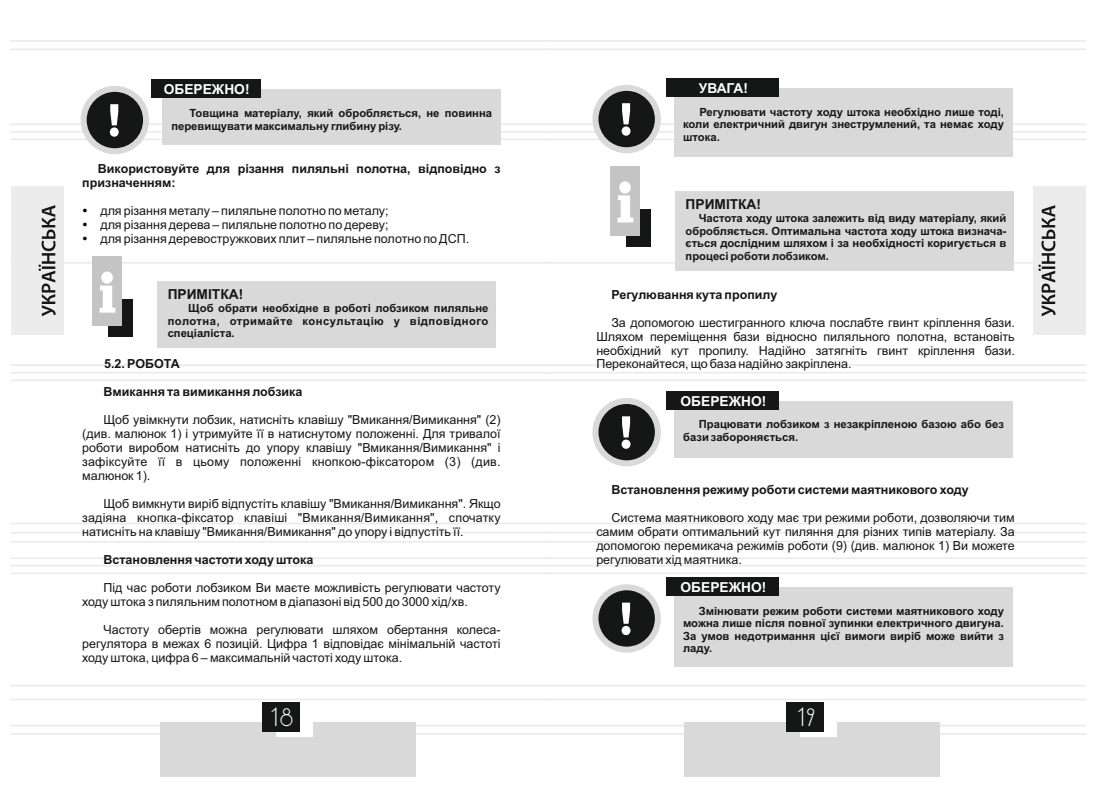
<style>
.page{position:relative;width:1097px;height:788px;background:#fff}
.page>*{position:absolute;margin:0;border:0;box-sizing:border-box;transform-origin:0 0}
.t1{font:21.88px "DS Standart Cyr";color:#fff}
.t2{font:700 13.75px "Arial";color:#fff}
.t3{font:700 13.75px "Arial";color:#151616}
.t4{font:12.5px/14px "Arial";color:#151616;text-align:justify}
.t5{font:700 12.5px/14px "Arial";color:#151616}
.t6{font:700 11.25px/12.6px "Arial";color:#151616;text-align:justify}
</style>
<div class="page">
<hr style="left:548px;top:138px;width:537px;height:2px;background:#ececec">
<hr style="left:548px;top:364px;width:537px;height:2px;background:#ececec">
<hr style="left:548px;top:379px;width:537px;height:2px;background:#ececec">
<hr style="left:548px;top:523px;width:537px;height:1px;background:#ececec">
<hr style="left:548px;top:541px;width:537px;height:2px;background:#ececec">
<hr style="left:548px;top:557px;width:537px;height:2px;background:#ececec">
<hr style="left:548px;top:572px;width:537px;height:2px;background:#ececec">
<hr style="left:548px;top:725px;width:537px;height:1px;background:#ececec">
<hr style="left:548px;top:733px;width:537px;height:2px;background:#ececec">
<hr style="left:548px;top:40px;width:537px;height:2px;background:#ececec">
<hr style="left:548px;top:48px;width:537px;height:2px;background:#ececec">
<hr style="left:548px;top:685px;width:537px;height:1px;background:#ececec">
<hr style="left:548px;top:698px;width:537px;height:2px;background:#ececec">
<hr style="left:548px;top:262px;width:537px;height:2px;background:#ececec">
<hr style="left:11px;top:138px;width:537px;height:2px;background:#ececec">
<hr style="left:11px;top:364px;width:537px;height:2px;background:#ececec">
<hr style="left:11px;top:372px;width:1075px;height:2px;background:#ededed">
<hr style="left:11px;top:379px;width:537px;height:2px;background:#ececec">
<hr style="left:11px;top:523px;width:537px;height:1px;background:#ececec">
<hr style="left:11px;top:532px;width:1075px;height:2px;background:#eee">
<hr style="left:11px;top:541px;width:537px;height:2px;background:#ececec">
<hr style="left:11px;top:557px;width:537px;height:2px;background:#ececec">
<hr style="left:11px;top:565px;width:1075px;height:2px;background:#eee">
<hr style="left:11px;top:572px;width:537px;height:2px;background:#ececec">
<hr style="left:11px;top:725px;width:537px;height:1px;background:#ececec">
<hr style="left:11px;top:733px;width:537px;height:2px;background:#ececec">
<hr style="left:11px;top:40px;width:537px;height:2px;background:#ececec">
<hr style="left:11px;top:48px;width:537px;height:2px;background:#ececec">
<hr style="left:11px;top:685px;width:537px;height:1px;background:#ececec">
<hr style="left:11px;top:698px;width:537px;height:2px;background:#ececec">
<hr style="left:11px;top:262px;width:537px;height:2px;background:#ececec">
<div style="left:160px;top:722px;width:255px;height:55px;background:#d9d9da"></div>
<div style="left:276px;top:704px;width:37px;height:33px;background:#fff"></div>
<div style="left:262px;top:702px;width:38px;height:30px;background:#151616"></div>
<div style="left:11px;top:186px;width:52px;height:149px;background:#ececec"></div>
<svg style="left:39px;top:205px;width:17px;height:111px"></svg>
<div style="left:683px;top:722px;width:256px;height:55px;background:#d9d9da"></div>
<div style="left:800px;top:704px;width:36px;height:33px;background:#fff"></div>
<div style="left:786px;top:702px;width:37px;height:30px;background:#151616"></div>
<div style="left:1033px;top:186px;width:52px;height:149px;background:#ececec"></div>
<svg style="left:1038px;top:205px;width:17px;height:111px"></svg>
<div style="left:81px;top:86px;width:68px;height:68px;border:12px solid #d9d9da;border-radius:50%"></div>
<div style="left:87px;top:92px;width:56px;height:56px;background:#151616;border-radius:50%"></div>
<div style="left:162px;top:89px;width:339px;height:55px;background:#d9d9da"></div>
<div style="left:151px;top:79px;width:110px;height:19px;background:#151616"></div>
<div style="left:108px;top:299px;width:24px;height:38px;background:#151616"></div>
<div style="left:92px;top:256px;width:30px;height:69px;background:#c4c4c5"></div>
<svg style="left:100px;top:271px;width:15px;height:42px"></svg>
<div style="left:157px;top:281px;width:338px;height:66px;background:#d9d9da"></div>
<div style="left:592px;top:85px;width:68px;height:68px;border:12px solid #d9d9da;border-radius:50%"></div>
<div style="left:598px;top:91px;width:56px;height:56px;background:#151616;border-radius:50%"></div>
<svg style="left:11px;top:103px;width:1075px;height:34px"></svg>
<div style="left:673px;top:88px;width:339px;height:68px;background:#d9d9da"></div>
<div style="left:666px;top:79px;width:112px;height:18px;background:#151616"></div>
<div style="left:626px;top:209px;width:24px;height:37px;background:#151616"></div>
<div style="left:610px;top:166px;width:29px;height:69px;background:#c4c4c5"></div>
<svg style="left:617px;top:181px;width:16px;height:41px"></svg>
<div style="left:674px;top:191px;width:339px;height:79px;background:#d9d9da"></div>
<div style="left:592px;top:398px;width:68px;height:68px;border:12px solid #d9d9da;border-radius:50%"></div>
<div style="left:598px;top:404px;width:56px;height:56px;background:#151616;border-radius:50%"></div>
<svg style="left:621px;top:416px;width:9px;height:33px"></svg>
<div style="left:673px;top:401px;width:339px;height:56px;background:#d9d9da"></div>
<div style="left:666px;top:392px;width:112px;height:18px;background:#151616"></div>
<div style="left:592px;top:584px;width:68px;height:69px;border:12px solid #d9d9da;border-radius:50%"></div>
<div style="left:598px;top:590px;width:56px;height:57px;background:#151616;border-radius:50%"></div>
<svg style="left:621px;top:603px;width:9px;height:32px"></svg>
<div style="left:673px;top:587px;width:339px;height:79px;background:#d9d9da"></div>
<div style="left:666px;top:578px;width:112px;height:18px;background:#151616"></div>
<p class="t2" style="left:164px;top:84px;width:87px">ОБЕРЕЖНО!</p>
<p class="t6" style="left:171px;top:108px;width:322px;text-indent:18px">Товщина матеріалу, який обробляється, не повинна перевищувати максимальну глибину різу.</p>
<p class="t5" style="left:82px;top:162px;width:420px;text-indent:16px">Використовуйте для різання пиляльні полотна, відповідно з призначенням:</p>
<p class="t4" style="left:100px;top:204px;width:370px;text-align:left">для різання металу – пиляльне полотно по металу;<br>для різання дерева – пиляльне полотно по дереву;<br>для різання деревостружкових плит – пиляльне полотно по ДСП.</p>
<p class="t3" style="left:168px;top:289px;width:77px">ПРИМІТКА!</p>
<p class="t6" style="left:168px;top:303px;width:322px;text-indent:21px">Щоб обрати необхідне в роботі лобзиком пиляльне полотна, отримайте консультацію у відповідного спеціаліста.</p>
<p class="t5" style="left:104px;top:358px;width:77px">5.2. РОБОТА</p>
<p class="t5" style="left:103px;top:386px;width:200px">Вмикання та вимикання лобзика</p>
<p class="t4" style="left:82px;top:414px;width:420px;text-indent:21px">Щоб увімкнути лобзик, натисніть клавішу "Вмикання/Вимикання" (2) (див. малюнок 1) і утримуйте її в натиснутому положенні. Для тривалої роботи виробом натисніть до упору клавішу "Вмикання/Вимикання" і зафіксуйте її в цьому положенні кнопкою-фіксатором (3) (див. малюнок 1).</p>
<p class="t4" style="left:82px;top:498px;width:420px;text-indent:21px">Щоб вимкнути виріб відпустіть клавішу "Вмикання/Вимикання". Якщо задіяна кнопка-фіксатор клавіші "Вмикання/Вимикання", спочатку натисніть на клавішу "Вмикання/Вимикання" до упору і відпустіть її.</p>
<p class="t5" style="left:103px;top:553px;width:211px">Встановлення частоти ходу штока</p>
<p class="t4" style="left:82px;top:581px;width:420px;text-indent:21px">Під час роботи лобзиком Ви маєте можливість регулювати частоту ходу штока з пиляльним полотном в діапазоні від 500 до 3000 хід/хв.</p>
<p class="t4" style="left:82px;top:623px;width:420px;text-indent:21px">Частоту обертів можна регулювати шляхом обертання колеса&shy;регулятора в межах 6 позицій. Цифра 1 відповідає мінімальній частоті ходу штока, цифра 6 – максимальній частоті ходу штока.</p>
<p class="t2" style="left:698px;top:82px;width:51px">УВАГА!</p>
<p class="t6" style="left:683px;top:107px;width:322px;text-indent:16px">Регулювати частоту ходу штока необхідно лише тоді, коли електричний двигун знеструмлений, та немає ходу штока.</p>
<p class="t3" style="left:685px;top:199px;width:77px">ПРИМІТКА!</p>
<p class="t6" style="left:685px;top:213px;width:322px;text-indent:13px">Частота ходу штока залежить від виду матеріалу, який обробляється. Оптимальна частота ходу штока визнача&shy;ється дослідним шляхом і за необхідності коригується в процесі роботи лобзиком.</p>
<p class="t5" style="left:611px;top:288px;width:167px">Регулювання кута пропилу</p>
<p class="t4" style="left:596px;top:316px;width:420px;text-indent:15px">За допомогою шестигранного ключа послабте гвинт кріплення бази.<br>Шляхом переміщення бази відносно пиляльного полотна, встановіть необхідний кут пропилу. Надійно затягніть гвинт кріплення бази.<br>Переконайтеся, що база надійно закріплена.</p>
<p class="t2" style="left:680px;top:396px;width:87px">ОБЕРЕЖНО!</p>
<p class="t6" style="left:683px;top:419px;width:322px;text-indent:16px">Працювати лобзиком з незакріпленою базою або без бази забороняється.</p>
<p class="t5" style="left:611px;top:484px;width:359px">Встановлення режиму роботи системи маятникового ходу</p>
<p class="t4" style="left:596px;top:512px;width:420px;text-indent:15px">Система маятникового ходу має три режими роботи, дозволяючи тим самим обрати оптимальний кут пиляння для різних типів матеріалу. За допомогою перемикача режимів роботи (9) (див. малюнок 1) Ви можете регулювати хід маятника.</p>
<p class="t2" style="left:680px;top:582px;width:87px">ОБЕРЕЖНО!</p>
<p class="t6" style="left:683px;top:605px;width:322px;text-indent:16px">Змінювати режим роботи системи маятникового ходу можна лише після повної зупинки електричного двигуна.<br>За умов недотримання цієї вимоги виріб може вийти з ладу.</p>
<h1 class="t1" style="left:271px;top:708px;width:24px">18</h1>
<h1 class="t1" style="left:797px;top:708px;width:19px">19</h1>
</div>
